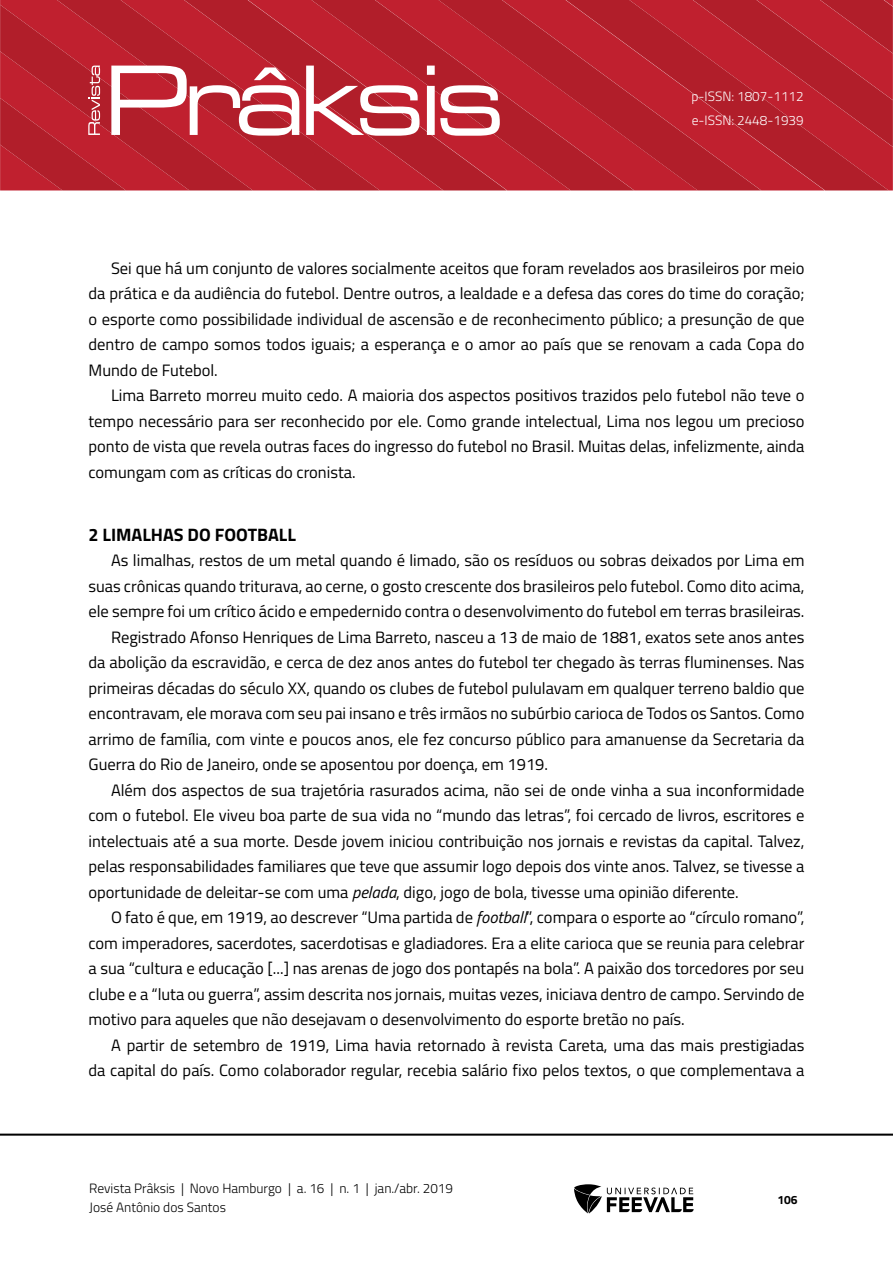
<style>
.page{position:relative;width:893px;height:1263px;background:#fff}
.page>*{position:absolute;margin:0;border:0;box-sizing:border-box;transform-origin:0 0}
.TITILO_1{font:700 18px "Titillium Web";color:#000}
.Corpo_de_texto{font:16.5px/25.5px "Titillium Web";color:#000;text-align:justify}
.t1{font:300 13.5px/19.4px "Titillium Web";color:#000}
.t2{font:300 13.5px/24px "Titillium Web";color:#fff}
.t3{font:700 12px "Titillium Web";color:#000}
.s1{font-style:italic}
</style>
<div class="page">
<svg style="left:0;top:5px;width:56px;height:46px;background:#b7202d"></svg>
<svg style="left:56px;top:0;width:128px;height:51px;background:#b81f2d"></svg>
<svg style="left:184px;top:0;width:127px;height:51px;background:#b8202d"></svg>
<svg style="left:311px;top:0;width:127px;height:51px;background:#b8202d"></svg>
<svg style="left:438px;top:0;width:127px;height:190px;background:#b9202d"></svg>
<svg style="left:565px;top:0;width:324px;height:190px;background:#b8202d"></svg>
<svg style="left:692px;top:0;width:201px;height:147px;background:#b8202d"></svg>
<hr style="left:0;top:1133px;width:893px;height:3px;background:#000">
<svg style="left:574px;top:1184px;width:120px;height:29px"></svg>
<svg style="left:0;top:51px;width:500px;height:139px;background:#c13d48"></svg>
<p class="t2" style="left:691px;top:84px;width:114px">p-ISSN: 1807-1112 e-ISSN: 2448-1939</p>
<p class="Corpo_de_texto" style="left:88px;top:254px;width:717px;text-indent:22px">Sei que há um conjunto de valores socialmente aceitos que foram revelados aos brasileiros por meio da prática e da audiência do futebol. Dentre outros, a lealdade e a defesa das cores do time do coração; o esporte como possibilidade individual de ascensão e de reconhecimento público; a presunção de que dentro de campo somos todos iguais; a esperança e o amor ao país que se renovam a cada Copa do Mundo de Futebol.</p>
<p class="Corpo_de_texto" style="left:88px;top:382px;width:717px;text-indent:22px">Lima Barreto morreu muito cedo. A maioria dos aspectos positivos trazidos pelo futebol não teve o tempo necessário para ser reconhecido por ele. Como grande intelectual, Lima nos legou um precioso ponto de vista que revela outras faces do ingresso do futebol no Brasil. Muitas delas, infelizmente, ainda comungam com as críticas do cronista.</p>
<p class="TITILO_1" style="left:88px;top:521px;width:209px">2 LIMALHAS DO FOOTBALL</p>
<p class="Corpo_de_texto" style="left:88px;top:547px;width:717px;text-indent:22px">As limalhas, restos de um metal quando é limado, são os resíduos ou sobras deixados por Lima em suas crônicas quando triturava, ao cerne, o gosto crescente dos brasileiros pelo futebol. Como dito acima, ele sempre foi um crítico ácido e empedernido contra o desenvolvimento do futebol em terras brasileiras.</p>
<p class="Corpo_de_texto" style="left:88px;top:623px;width:717px;text-indent:22px">Registrado Afonso Henriques de Lima Barreto, nasceu a 13 de maio de 1881, exatos sete anos antes da abolição da escravidão, e cerca de dez anos antes do futebol ter chegado às terras fluminenses. Nas primeiras décadas do século XX, quando os clubes de futebol pululavam em qualquer terreno baldio que encontravam, ele morava com seu pai insano e três irmãos no subúrbio carioca de Todos os Santos. Como arrimo de família, com vinte e poucos anos, ele fez concurso público para amanuense da Secretaria da Guerra do Rio de Janeiro, onde se aposentou por doença, em 1919.</p>
<p class="Corpo_de_texto" style="left:88px;top:776px;width:717px;text-indent:22px">Além dos aspectos de sua trajetória rasurados acima, não sei de onde vinha a sua inconformidade com o futebol. Ele viveu boa parte de sua vida no “mundo das letras”, foi cercado de livros, escritores e intelectuais até a sua morte. Desde jovem iniciou contribuição nos jornais e revistas da capital. Talvez, pelas responsabilidades familiares que teve que assumir logo depois dos vinte anos. Talvez, se tivesse a oportunidade de deleitar-se com uma <span class="s1">pelada</span>, digo, jogo de bola, tivesse uma opinião diferente.</p>
<p class="Corpo_de_texto" style="left:88px;top:904px;width:718px;text-indent:22px">O fato é que, em 1919, ao descrever “Uma partida de <span class="s1">football</span>”, compara o esporte ao “círculo romano”, com imperadores, sacerdotes, sacerdotisas e gladiadores. Era a elite carioca que se reunia para celebrar a sua “cultura e educação [...] nas arenas de jogo dos pontapés na bola”. A paixão dos torcedores por seu clube e a “luta ou guerra”, assim descrita nos jornais, muitas vezes, iniciava dentro de campo. Servindo de motivo para aqueles que não desejavam o desenvolvimento do esporte bretão no país.</p>
<p class="Corpo_de_texto" style="left:88px;top:1031px;width:718px;text-align:right">A partir de setembro de 1919, Lima havia retornado à revista Careta, uma das mais prestigiadas<br>da capital do país. Como colaborador regular, recebia salário fixo pelos textos, o que complementava a</p>
<p class="t1" style="left:89px;top:1177px;width:365px">Revista Prâksis | Novo Hamburgo | a. 16 | n. 1 | jan./abr. 2019<br>José Antônio dos Santos</p>
<p class="t3" style="left:777px;top:1190px;width:22px">106</p>
</div>
